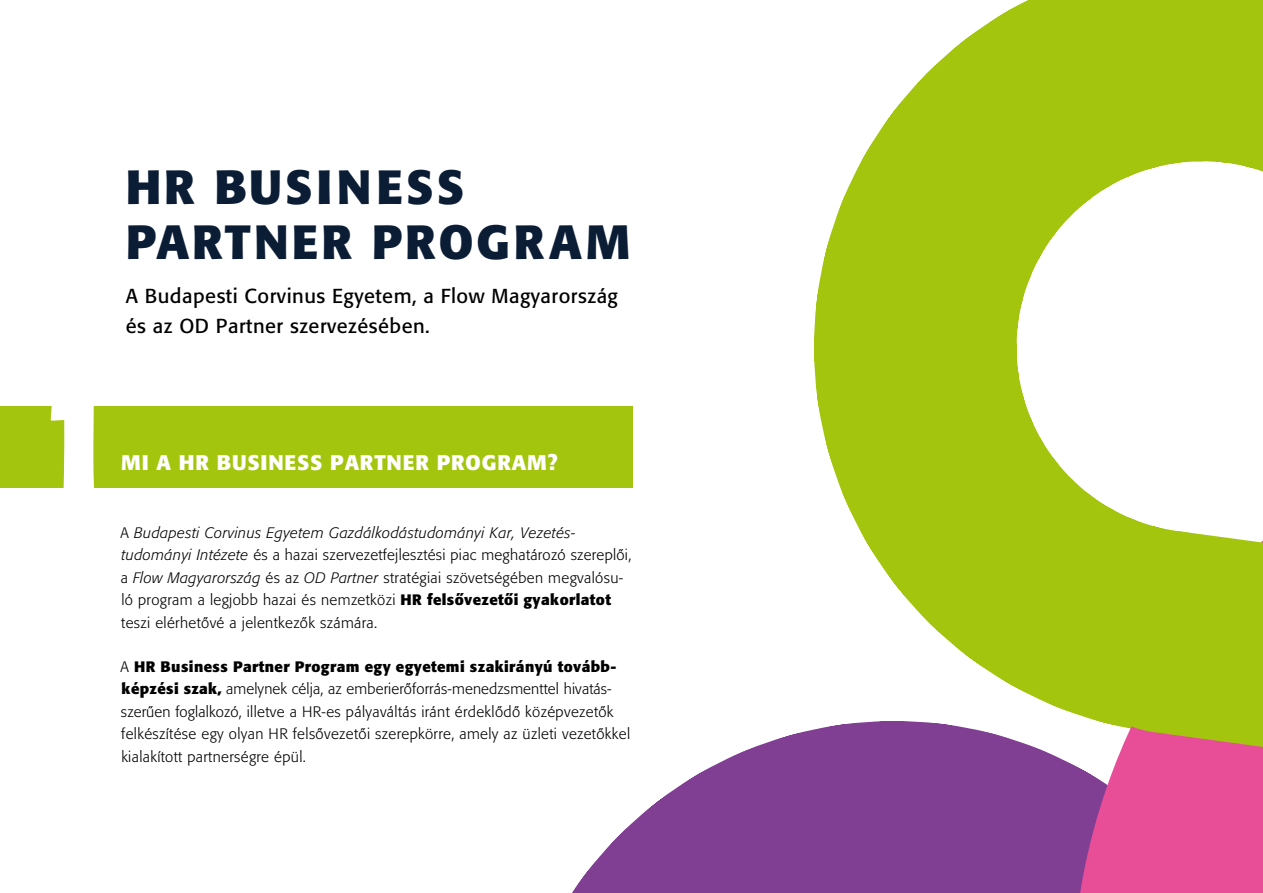
<style>
.page{position:relative;width:1263px;height:893px;background:#fff}
.page>*{position:absolute;margin:0;border:0;box-sizing:border-box;transform-origin:0 0}
.t1{font:700 145.05px "Formata";color:#fff}
.t2{font:700 47.55px/54.8px "Formata";letter-spacing:.06em;color:#0b1c35}
.t3{font:700 21px "Formata";letter-spacing:.04em;color:#fff}
.t4{font:20.1px/30px "Formata";letter-spacing:.025em;color:#000}
.t5{font:300 15px/22.5px "Formata";letter-spacing:.025em;color:#000}
.s1{font-style:italic}
.s2{font-weight:700}
</style>
<div class="page">
<svg style="left:814px;top:62px;width:125px;height:831px"></svg>
<svg style="left:985px;top:0;width:278px;height:25px"></svg>
<svg style="left:572px;top:692px;width:348px;height:201px"></svg>
<svg style="left:939px;top:25px;width:324px;height:868px"></svg>
<div style="left:0;top:406px;width:632px;height:82px;background:#a4c50e"></div>
<h1 class="t1" style="left:35px;top:355px;width:86px">1</h1>
<h2 class="t2" style="left:126px;top:160px;width:506px">HR BUSINESS<br>PARTNER PROGRAM</h2>
<h3 class="t4" style="left:126px;top:281px;width:494px">A Budapesti Corvinus Egyetem, a Flow Magyarország és az OD Partner szervezésében.</h3>
<h3 class="t3" style="left:121px;top:450px;width:438px">MI A HR BUSINESS PARTNER PROGRAM?</h3>
<p class="t5" style="left:121px;top:521px;width:512px">A <span class="s1">Budapesti Corvinus Egyetem Gazdálkodástudományi Kar, Vezetés&shy;tudományi Intézete</span> és a hazai szervezetfejlesztési piac meghatározó szereplői, a <span class="s1">Flow Magyarország</span> és az <span class="s1">OD Partner</span> stratégiai szövetségében megvalósu&shy;ló program a legjobb hazai és nemzetközi <span class="s2">HR felsővezetői gyakorlatot </span>teszi elérhetővé a jelentkezők számára.</p>
<p class="t5" style="left:121px;top:655px;width:511px">A <span class="s2">HR Business Partner Program egy egyetemi szakirányú tovább&shy;képzési szak,</span> amelynek célja, az emberierőforrás-menedzsmenttel hivatás&shy;szerűen foglalkozó, illetve a HR-es pályaváltás iránt érdeklődő középvezetők felkészítése egy olyan HR felsővezetői szerepkörre, amely az üzleti vezetőkkel kialakított partnerségre épül.</p>
</div>
